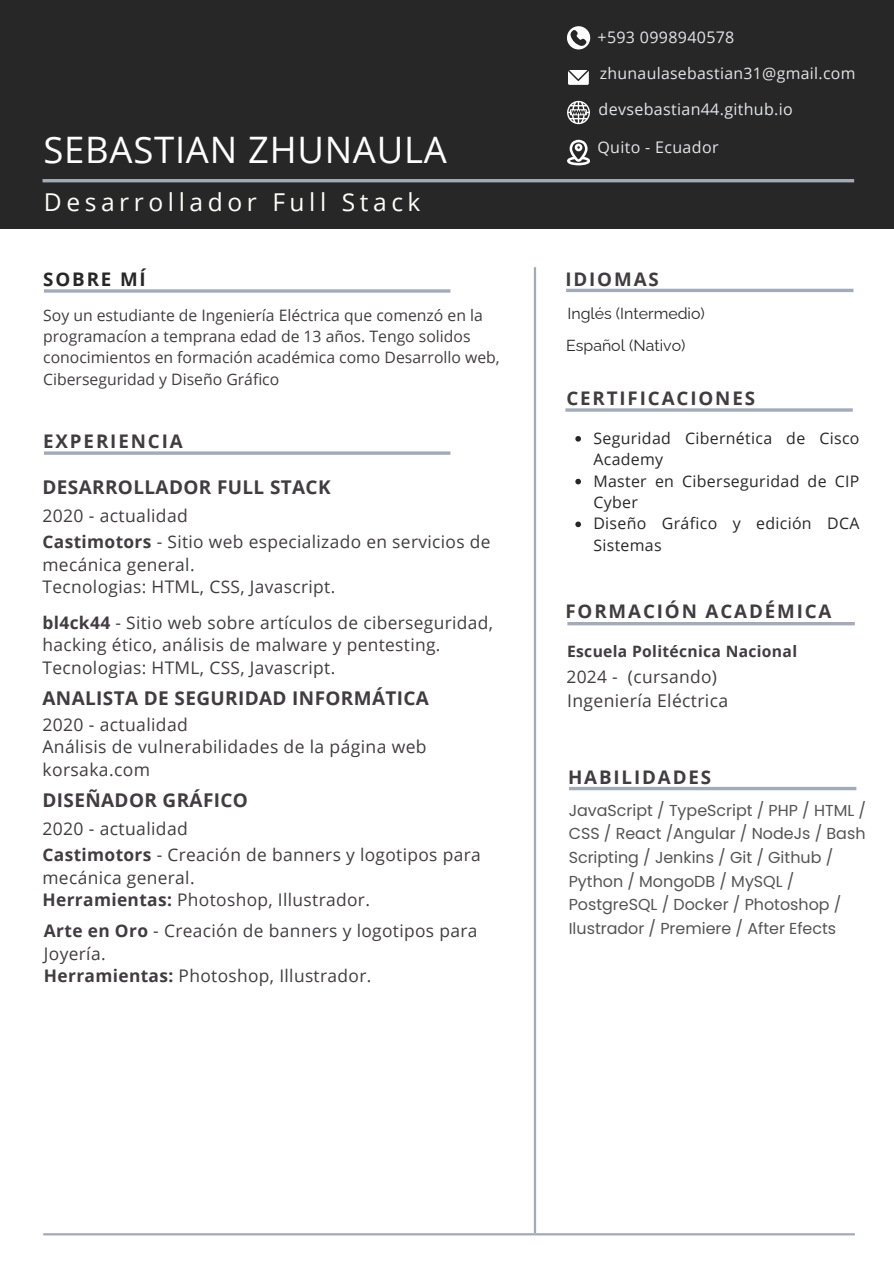
<style>
.page{position:relative;width:894px;height:1264px;background:#fff}
.page>*{position:absolute;margin:0;border:0;box-sizing:border-box;transform-origin:0 0}
.t1{font:36.45px "Open Sans";letter-spacing:.02em;color:#fff}
.t2{font:24.6px "Open Sans";letter-spacing:.185em;color:#fefefa}
.t3{font:700 18.9px "Open Sans";letter-spacing:.02em;color:#413c40}
.t4{font:700 18.75px "Open Sans";letter-spacing:.1em;color:#413c40}
.t5{font:700 18.75px "Open Sans";letter-spacing:.1em;color:#272727}
.t6{font:17.55px/22.5px "Open Sans";letter-spacing:.02em;color:#413c40}
.t7{font:17.4px/22.5px "Open Sans";letter-spacing:.02em;color:#413c40}
.t8{font:16.05px "Open Sans";letter-spacing:.02em;color:#e3e5e8}
.t9{font:15.9px/23.7px "Poppins";color:#545454}
.t10{font:15.9px/21.3px "Open Sans";letter-spacing:.02em;color:#272727}
.t11{font:15.9px "Raleway";color:#272727}
.t12{font:15.75px/21.3px "Open Sans";color:#413c40}
.t13{font:15.75px "Open Sans";letter-spacing:.02em;color:#e3e5e8}
.t14{font:700 15.6px "Open Sans";letter-spacing:.02em;color:#413c40}
.s1{font-weight:700}
</style>
<div class="page">
<div style="left:0;top:0;width:893px;height:229px;background:#272727"></div>
<hr style="left:42px;top:179px;width:811px;height:3px;background:#a3abb8">
<hr style="left:567px;top:622px;width:287px;height:3px;background:#a3abb8">
<svg style="left:565px;top:408px;width:287px;height:4px"></svg>
<svg style="left:569px;top:786px;width:287px;height:4px"></svg>
<hr style="left:566px;top:289px;width:287px;height:3px;background:#a3abb8">
<hr style="left:43px;top:1233px;width:811px;height:2px;background:#a3abb8">
<svg style="left:44px;top:289px;width:406px;height:4px;background:#b1b7c2"></svg>
<svg style="left:44px;top:451px;width:406px;height:4px;background:#b1b7c2"></svg>
<hr style="left:533px;top:267px;width:3px;height:966px;background:#a3abb8">
<svg style="left:568px;top:70px;width:20px;height:15px"></svg>
<svg style="left:567px;top:140px;width:22px;height:25px"></svg>
<svg style="left:567px;top:101px;width:22px;height:23px"></svg>
<svg style="left:567px;top:26px;width:24px;height:24px"></svg>
<svg style="left:575px;top:436px;width:6px;height:5px"></svg>
<svg style="left:575px;top:479px;width:6px;height:5px"></svg>
<svg style="left:575px;top:521px;width:6px;height:6px"></svg>
<h3 class="t8" style="left:597px;top:26px;width:138px">+593 0998940578</h3>
<h2 class="t13" style="left:599px;top:62px;width:257px">zhunaulasebastian31@gmail.com</h2>
<p class="t8" style="left:598px;top:98px;width:196px">devsebastian44.github.io</p>
<p class="t1" style="left:43px;top:124px;width:405px">SEBASTIAN ZHUNAULA</p>
<p class="t8" style="left:597px;top:136px;width:122px">Quito - Ecuador</p>
<p class="t2" style="left:44px;top:185px;width:378px">Desarrollador Full Stack</p>
<p class="t5" style="left:43px;top:265px;width:104px">SOBRE MÍ</p>
<p class="t4" style="left:565px;top:265px;width:95px">IDIOMAS</p>
<p class="t12" style="left:43px;top:304px;width:458px">Soy un estudiante de Ingeniería Eléctrica que comenzó en la programacíon a temprana edad de 13 años. Tengo solidos conocimientos en formación académica como Desarrollo web, Ciberseguridad y Diseño Gráfico</p>
<h1 class="t4" style="left:43px;top:427px;width:141px">EXPERIENCIA</h1>
<h4 class="t3" style="left:42px;top:474px;width:289px">DESARROLLADOR FULL STACK</h4>
<h3 class="t6" style="left:42px;top:504px;width:147px">2020 - actualidad</h3>
<h4 class="t7" style="left:42px;top:530px;width:449px"><span class="s1">Castimotors</span> - Sitio web especializado en servicios de mecánica general.<br>Tecnologias: HTML, CSS, Javascript.</h4>
<h4 class="t7" style="left:42px;top:610px;width:452px"><span class="s1">bl4ck44</span> - Sitio web sobre artículos de ciberseguridad, hacking ético, análisis de malware y pentesting.<br>Tecnologias: HTML, CSS, Javascript.</h4>
<p class="t3" style="left:42px;top:684px;width:388px">ANALISTA DE SEGURIDAD INFORMÁTICA</p>
<h3 class="t6" style="left:42px;top:712px;width:385px">2020 - actualidad<br>Análisis de vulnerabilidades de la página web korsaka.com</h3>
<p class="t3" style="left:42px;top:787px;width:207px">DISEÑADOR GRÁFICO</p>
<p class="t6" style="left:42px;top:816px;width:147px">2020 - actualidad</p>
<p class="t7" style="left:42px;top:843px;width:439px"><span class="s1">Castimotors</span> - Creación de banners y logotipos para mecánica general.<br><span class="s1">Herramientas:</span> Photoshop, Illustrador.</p>
<h3 class="t7" style="left:44px;top:919px;width:435px"><span class="s1">Arte en Oro</span> - Creación de banners y logotipos para<br>Joyería.<br><span class="s1">Herramientas:</span> Photoshop, Illustrador.</h3>
<h4 class="t11" style="left:567px;top:304px;width:139px">Inglés (Intermedio)</h4>
<h4 class="t11" style="left:566px;top:336px;width:121px">Español (Nativo)</h4>
<p class="t4" style="left:566px;top:385px;width:190px">CERTIFICACIONES</p>
<h4 class="t10" style="left:593px;top:427px;width:267px">Seguridad Cibernética de Cisco<br>Academy</h4>
<h3 class="t10" style="left:593px;top:470px;width:267px">Master en Ciberseguridad de CIP<br>Cyber</h3>
<h4 class="t10" style="left:593px;top:512px;width:267px">Diseño Gráfico y edición DCA<br>Sistemas</h4>
<p class="t4" style="left:565px;top:598px;width:267px">FORMACIÓN ACADÉMICA</p>
<h3 class="t14" style="left:567px;top:640px;width:231px">Escuela Politécnica Nacional</h3>
<p class="t6" style="left:567px;top:689px;width:162px">Ingeniería Eléctrica</p>
<h3 class="t7" style="left:566px;top:664px;width:152px">2024 - (cursando)</h3>
<p class="t4" style="left:568px;top:763px;width:145px">HABILIDADES</p>
<p class="t9" style="left:568px;top:798px;width:299px">JavaScript / TypeScript / PHP / HTML / CSS / React /Angular / NodeJs / Bash Scripting / Jenkins / Git / Github / Python / MongoDB / MySQL / PostgreSQL / Docker / Photoshop / Ilustrador / Premiere / After Efects</p>
</div>
